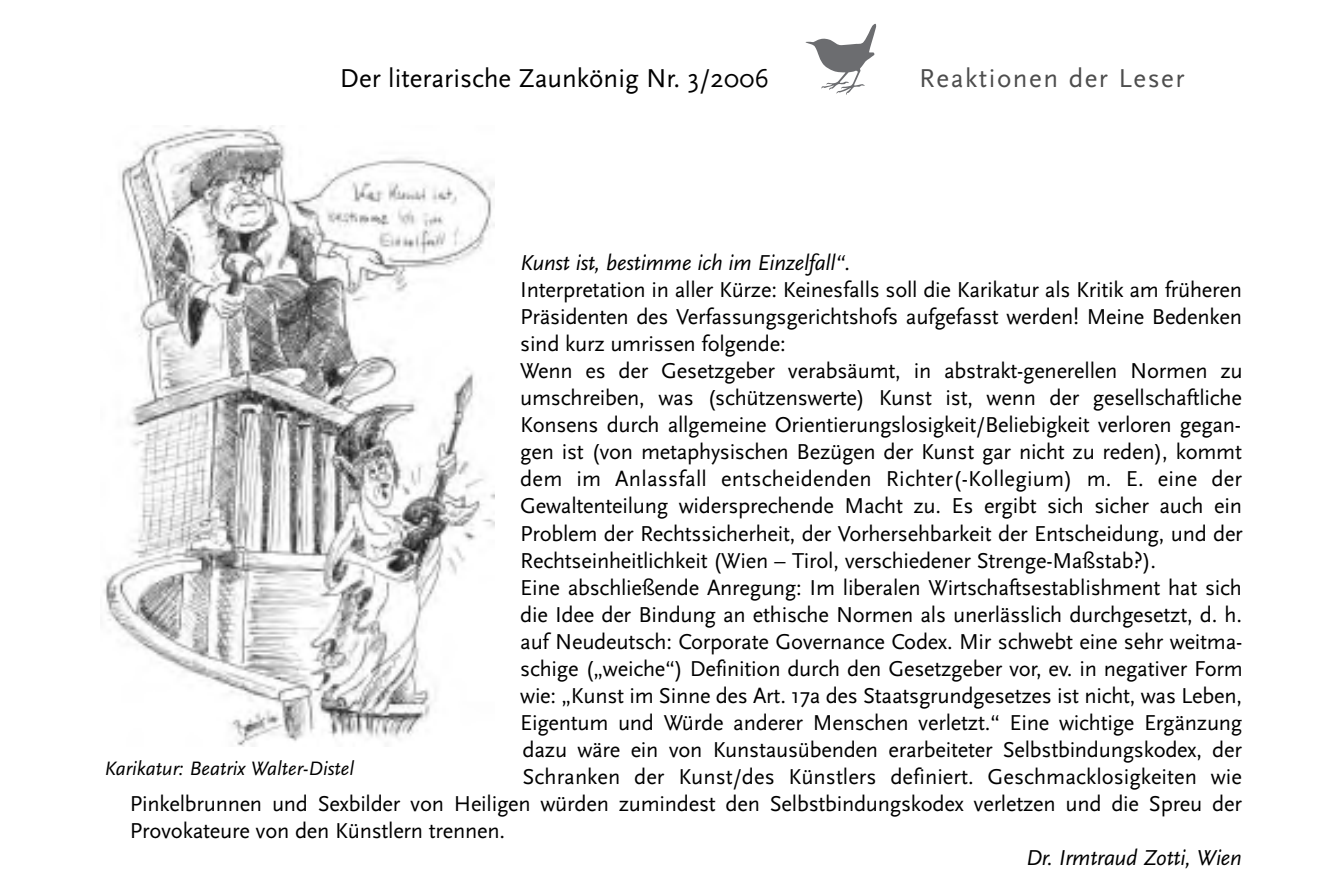
<style>
.page{position:relative;width:1340px;height:881px;background:#fff}
.page>*{position:absolute;margin:0;border:0;box-sizing:border-box;transform-origin:0 0}
.t1{font:27px "Scala Sans";color:#000}
.t2{font:27px "Scala Sans";letter-spacing:.055em;color:#4d4d4d}
.t3{font:22.5px "Scala Sans";letter-spacing:-.01em;color:#000}
.t4{font:22.5px "Scala Sans";letter-spacing:.01em;color:#000}
.t5{font:italic 22.5px "Scala Sans";letter-spacing:-.01em;color:#000}
.t6{font:italic 20.25px "Scala Sans";color:#000}
</style>
<div class="page">
<svg style="left:805px;top:24px;width:71px;height:71px"></svg>
<img style="left:104px;top:125px;width:391px;height:620px">
<p class="t1" style="left:340px;top:62px;width:431px">Der literarische Zaunkönig Nr. 3/2006</p>
<p class="t2" style="left:919px;top:62px;width:267px">Reaktionen der Leser</p>
<p class="t5" style="left:520px;top:249px;width:332px">Kunst ist, bestimme ich im Einzelfall“.</p>
<p class="t3" style="left:520px;top:276px;width:723px">Interpretation in aller Kürze: Keinesfalls soll die Karikatur als Kritik am früheren</p>
<p class="t3" style="left:520px;top:303px;width:723px">Präsidenten des Verfassungsgerichtshofs aufgefasst werden! Meine Bedenken</p>
<p class="t3" style="left:520px;top:330px;width:267px">sind kurz umrissen folgende:</p>
<p class="t3" style="left:520px;top:357px;width:724px">Wenn es der Gesetzgeber verabsäumt, in abstrakt-generellen Normen zu</p>
<p class="t3" style="left:520px;top:384px;width:723px">umschreiben, was (schützenswerte) Kunst ist, wenn der gesellschaftliche</p>
<p class="t3" style="left:520px;top:411px;width:722px">Konsens durch allgemeine Orientierungslosigkeit/Beliebigkeit verloren gegan-</p>
<p class="t3" style="left:520px;top:438px;width:723px">gen ist (von metaphysischen Bezügen der Kunst gar nicht zu reden), kommt</p>
<p class="t4" style="left:520px;top:465px;width:723px">dem im Anlassfall entscheidenden Richter(-Kollegium) m. E. eine der</p>
<p class="t3" style="left:520px;top:492px;width:723px">Gewaltenteilung widersprechende Macht zu. Es ergibt sich sicher auch ein</p>
<p class="t3" style="left:520px;top:519px;width:724px">Problem der Rechtssicherheit, der Vorhersehbarkeit der Entscheidung, und der</p>
<p class="t3" style="left:520px;top:546px;width:637px">Rechtseinheitlichkeit (Wien – Tirol, verschiedener Strenge-Maßstab?).</p>
<p class="t3" style="left:520px;top:573px;width:723px">Eine abschließende Anregung: Im liberalen Wirtschaftsestablishment hat sich</p>
<p class="t3" style="left:520px;top:600px;width:723px">die Idee der Bindung an ethische Normen als unerlässlich durchgesetzt, d. h.</p>
<p class="t3" style="left:520px;top:627px;width:723px">auf Neudeutsch: Corporate Governance Codex. Mir schwebt eine sehr weitma-</p>
<p class="t3" style="left:520px;top:654px;width:724px">schige („weiche“) Definition durch den Gesetzgeber vor, ev. in negativer Form</p>
<p class="t3" style="left:520px;top:681px;width:723px">wie: „Kunst im Sinne des Art. 17a des Staatsgrundgesetzes ist nicht, was Leben,</p>
<p class="t3" style="left:520px;top:708px;width:723px">Eigentum und Würde anderer Menschen verletzt.“ Eine wichtige Ergänzung</p>
<p class="t3" style="left:522px;top:735px;width:721px">dazu wäre ein von Kunstausübenden erarbeiteter Selbstbindungskodex, der</p>
<p class="t3" style="left:522px;top:762px;width:721px">Schranken der Kunst/des Künstlers definiert. Geschmacklosigkeiten wie</p>
<p class="t3" style="left:130px;top:789px;width:1113px">Pinkelbrunnen und Sexbilder von Heiligen würden zumindest den Selbstbindungskodex verletzen und die Spreu der</p>
<p class="t3" style="left:130px;top:816px;width:377px">Provokateure von den Künstlern trennen.</p>
<p class="t5" style="left:1026px;top:843px;width:217px">Dr. Irmtraud Zotti, Wien</p>
<p class="t6" style="left:104px;top:755px;width:251px">Karikatur: Beatrix Walter-Distel</p>
</div>
